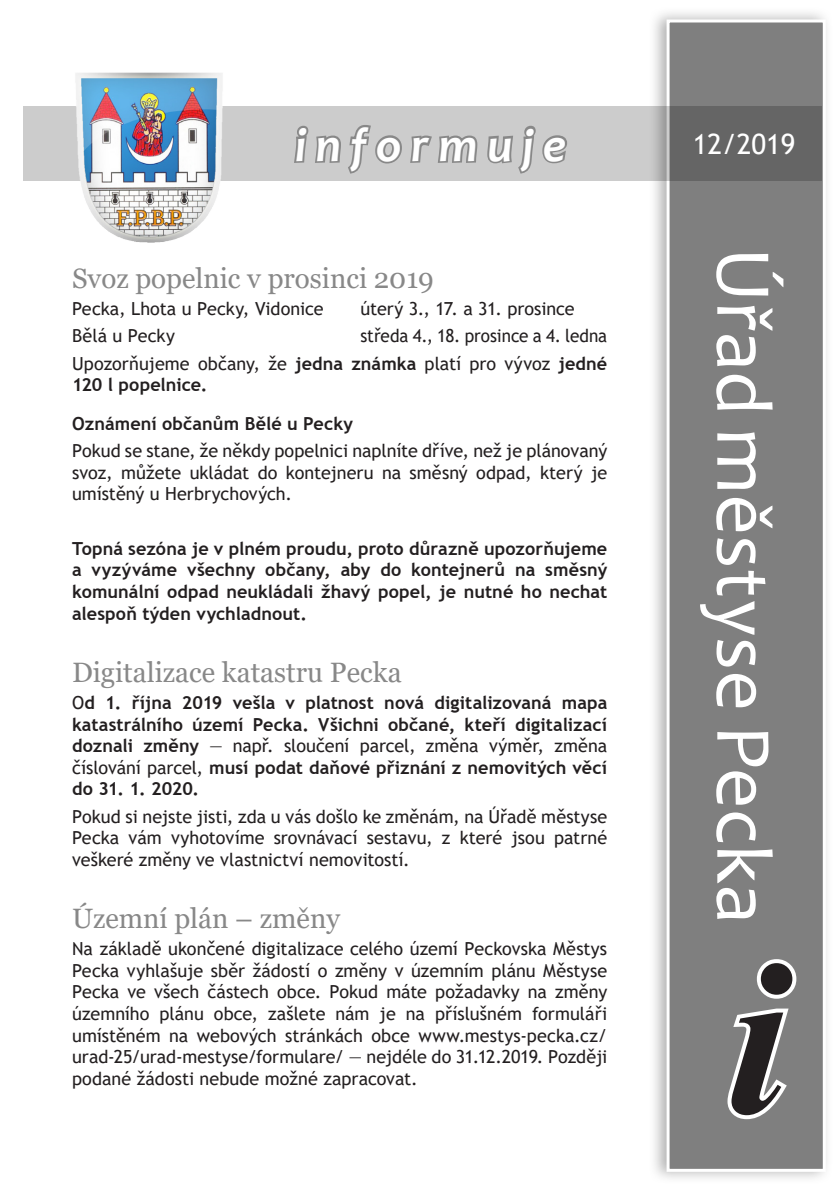
<style>
.page{position:relative;width:840px;height:1191px;background:#fff}
.page>*{position:absolute;margin:0;border:0;box-sizing:border-box;transform-origin:0 0}
.t1{font:italic 700 220px "Times New Roman";color:#231f20}
.t2{font:80px "Candara";color:#fff}
.t3{font:italic 700 48px "Candara";letter-spacing:.195em;color:#fff}
.t4{font:28px "Georgia";color:#888}
.t5{font:28px "Trebuchet MS";color:#fff}
.t6{font:18px/21.6px "Trebuchet MS";color:#231f20;text-align:justify}
.t7{font:700 18px/21.6px "Trebuchet MS";letter-spacing:.005em;color:#231f20;text-align:justify}
.t8{font:18px/27.2px "Trebuchet MS";color:#231f20;text-align:right;scale:.95 1}
.s1{font-weight:700}
.s2{font-weight:400}
</style>
<div class="page">
<div style="left:24px;top:106px;width:797px;height:74px;background:#ccc"></div>
<div style="left:648px;top:7px;width:184px;height:1177px;background:#999;opacity:.75"></div>
<div style="left:666px;top:19px;width:159px;height:1152px;background:#7f7f7f;border:3px solid #fff"></div>
<svg style="left:294px;top:125px;width:184px;height:49px"></svg>
<svg style="left:487px;top:125px;width:80px;height:49px"></svg>
<svg style="left:727px;top:959px;width:70px;height:161px"></svg>
<img style="left:72px;top:72px;width:153px;height:170px">
<h3 class="t3" style="left:294px;top:115px;width:272px">informuje</h3>
<h3 class="t4" style="left:72px;top:261px;width:363px">Svoz popelnic v prosinci 2019</h3>
<p class="t6" style="left:72px;top:298px;width:253px">Pecka, Lhota u Pecky, Vidonice</p>
<p class="t6" style="left:360px;top:298px;width:216px">úterý 3., 17. a 31. prosince</p>
<p class="t6" style="left:72px;top:325px;width:104px">Bělá u Pecky</p>
<p class="t8" style="left:72px;top:322px;width:564px">středa 4., 18. prosince a 4. ledna<br>Upozorňujeme občany, že <span class="s1">jedna známka</span> platí pro vývoz <span class="s1">jedné</span></p>
<p class="t7" style="left:72px;top:365px;width:282px;line-height:38.6px">120 l popelnice.<br>Oznámení občanům Bělé u Pecky</p>
<p class="t6" style="left:72px;top:440px;width:536px">Pokud se stane, že někdy popelnici naplníte dříve, než je plánovaný svoz, můžete ukládat do kontejneru na směsný odpad, který je umístěný u Herbrychových.</p>
<p class="t7" style="left:72px;top:537px;width:536px">Topná sezóna je v plném proudu, proto důrazně upozorňujeme a vyzýváme všechny občany, aby do kontejnerů na směsný komunální odpad neukládali žhavý popel, je nutné ho nechat alespoň týden vychladnout.</p>
<h3 class="t4" style="left:72px;top:655px;width:331px">Digitalizace katastru Pecka</h3>
<p class="t7" style="left:72px;top:691px;width:536px"><span class="s2">O</span>d 1. října 2019 vešla v platnost nová digitalizovaná mapa katastrálního území Pecka. Všichni občané, kteří digitalizací doznali změny <span class="s2">— např. sloučení parcel, změna výměr, změna číslování parcel,</span> musí podat daňové přiznání z nemovitých věcí do 31. 1. 2020.</p>
<p class="t6" style="left:72px;top:805px;width:536px">Pokud si nejste jisti, zda u vás došlo ke změnám, na Úřadě městyse Pecka vám vyhotovíme srovnávací sestavu, z které jsou patrné veškeré změny ve vlastnictví nemovitostí.</p>
<h3 class="t4" style="left:72px;top:901px;width:269px">Územní plán – změny</h3>
<p class="t6" style="left:72px;top:937px;width:536px">Na základě ukončené digitalizace celého území Peckovska Městys Pecka vyhlašuje sběr žádostí o změny v územním plánu Městyse Pecka ve všech částech obce. Pokud máte požadavky na změny územního plánu obce, zašlete nám je na příslušném formuláři umístěném na webových stránkách obce www.mestys-pecka.cz/ urad-25/urad-mestyse/formulare/ — nejdéle do 31.12.2019. Později podané žádosti nebude možné zapracovat.</p>
<h3 class="t5" style="left:692px;top:126px;width:104px">12/2019</h3>
<h2 class="t2" style="left:793px;top:247px;width:678px;rotate:90deg">Úřad městyse Pecka</h2>
<h1 class="t1" style="left:726px;top:885px;width:63px">i</h1>
</div>
